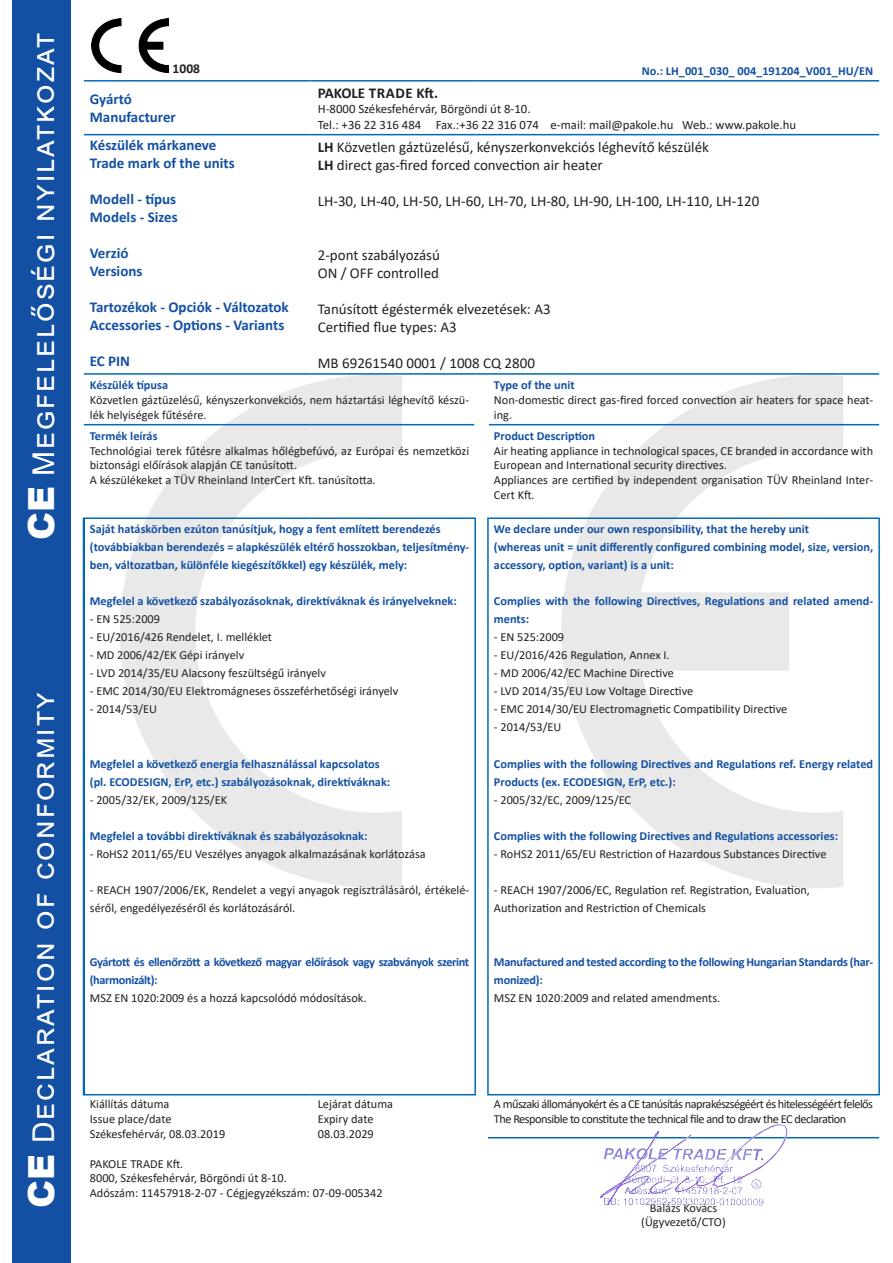
<style>
.page{position:relative;width:893px;height:1263px;background:#fff}
.page>*{position:absolute;margin:0;border:0;box-sizing:border-box;transform-origin:0 0}
.t1{font:30px "Arial";letter-spacing:.07em;color:#fff}
.t2{font:15px "Calibri";color:#231f20}
.t3{font:700 15px "Calibri";color:#1350a3}
.t4{font:700 15px "Calibri";color:#231f20}
.t5{font:700 13.5px "Calibri";color:#231f20}
.t6{font:12.75px "Calibri";color:#231f20}
.t7{font:12.3px/14.7px "Calibri";color:#231f20}
.t8{font:700 12.3px/18px "Calibri";color:#1350a3}
.t9{font:12.3px "Calibri";letter-spacing:-.04em;color:#231f20}
.t10{font:700 12.3px/18px "Calibri";letter-spacing:-.03em;color:#1350a3}
.t11{font:700 12.3px/18px "Calibri";letter-spacing:-.02em;color:#1350a3}
.s1{font-weight:900;font-size:36px}
.s2{font-weight:700}
</style>
<div class="page">
<svg style="left:120px;top:375px;width:282px;height:513px"></svg>
<svg style="left:561px;top:375px;width:282px;height:513px"></svg>
<div style="left:13px;top:0;width:58px;height:1263px;background:#1350a3"></div>
<hr style="left:83px;top:519px;width:2px;height:575px;background:#016ab6">
<hr style="left:84px;top:80px;width:228px;height:2px;background:#016ab6">
<hr style="left:312px;top:80px;width:163px;height:2px;background:#016ab6">
<svg style="left:475px;top:80px;width:13px;height:2px"></svg>
<hr style="left:488px;top:80px;width:391px;height:2px;background:#016ab6">
<hr style="left:84px;top:134px;width:228px;height:1px;background:#016ab6">
<hr style="left:312px;top:134px;width:163px;height:1px;background:#016ab6">
<svg style="left:475px;top:134px;width:13px;height:1px"></svg>
<hr style="left:488px;top:134px;width:391px;height:1px;background:#016ab6">
<hr style="left:84px;top:373px;width:228px;height:2px;background:#016ab6">
<hr style="left:312px;top:373px;width:163px;height:2px;background:#016ab6">
<svg style="left:475px;top:373px;width:13px;height:2px"></svg>
<hr style="left:488px;top:373px;width:391px;height:2px;background:#016ab6">
<hr style="left:84px;top:424px;width:228px;height:1px;background:#016ab6">
<hr style="left:312px;top:424px;width:162px;height:1px;background:#016ab6">
<hr style="left:489px;top:424px;width:390px;height:1px;background:#016ab6">
<hr style="left:83px;top:517px;width:229px;height:2px;background:#016ab6">
<hr style="left:312px;top:517px;width:164px;height:2px;background:#016ab6">
<hr style="left:474px;top:519px;width:2px;height:575px;background:#016ab6">
<hr style="left:83px;top:1094px;width:229px;height:1px;background:#016ab6">
<hr style="left:312px;top:1094px;width:164px;height:1px;background:#016ab6">
<hr style="left:487px;top:517px;width:393px;height:2px;background:#016ab6">
<hr style="left:487px;top:519px;width:2px;height:575px;background:#016ab6">
<hr style="left:878px;top:519px;width:2px;height:575px;background:#016ab6">
<hr style="left:487px;top:1094px;width:393px;height:1px;background:#016ab6">
<hr style="left:488px;top:1137px;width:391px;height:1px;background:#016ab6">
<img style="left:92px;top:18px;width:76px;height:55px">
<img style="left:581px;top:1124px;width:211px;height:82px">
<p class="t1" style="left:23px;top:540px;width:509px;rotate:-90deg"><span class="s1">CE</span> Megfelelőségi nyilatkozat</p>
<p class="t1" style="left:23px;top:1208px;width:517px;rotate:-90deg"><span class="s1">CE</span> Declaration of conformity</p>
<p class="t5" style="left:173px;top:59px;width:29px">1008</p>
<p class="t3" style="left:90px;top:89px;width:44px">Gyártó</p>
<p class="t3" style="left:90px;top:107px;width:88px">Manufacturer</p>
<p class="t3" style="left:90px;top:135px;width:128px">Készülék márkaneve</p>
<p class="t3" style="left:90px;top:153px;width:146px">Trade mark of the units</p>
<p class="t3" style="left:90px;top:189px;width:88px">Modell - típus</p>
<p class="t3" style="left:90px;top:207px;width:89px">Models - Sizes</p>
<p class="t3" style="left:90px;top:243px;width:40px">Verzió</p>
<p class="t3" style="left:90px;top:261px;width:54px">Versions</p>
<p class="t3" style="left:90px;top:297px;width:200px">Tartozékok - Opciók - Változatok</p>
<p class="t3" style="left:90px;top:315px;width:196px">Accessories - Options - Variants</p>
<p class="t3" style="left:90px;top:351px;width:42px">EC PIN</p>
<p class="t8" style="left:642px;top:62px;width:233px">No.: LH_001_030_ 004_191204_V001_HU/EN</p>
<p class="t4" style="left:318px;top:82px;width:122px">PAKOLE TRADE Kft.</p>
<p class="t6" style="left:318px;top:100px;width:214px">H-8000 Székesfehérvár, Börgöndi út 8-10.</p>
<p class="t6" style="left:318px;top:116px;width:480px">Tel.: +36 22 316 484 Fax.:+36 22 316 074 e-mail: mail@pakole.hu Web.: www.pakole.hu</p>
<p class="t2" style="left:318px;top:136px;width:393px"><span class="s2">LH</span> Közvetlen gáztüzelésű, kényszerkonvekciós léghevítő készülék</p>
<p class="t2" style="left:318px;top:154px;width:286px"><span class="s2">LH</span> direct gas-fired forced convection air heater</p>
<p class="t2" style="left:318px;top:190px;width:443px">LH-30, LH-40, LH-50, LH-60, LH-70, LH-80, LH-90, LH-100, LH-110, LH-120</p>
<p class="t2" style="left:318px;top:244px;width:124px">2-pont szabályozású</p>
<p class="t2" style="left:318px;top:262px;width:123px">ON / OFF controlled</p>
<p class="t2" style="left:318px;top:298px;width:234px">Tanúsított égéstermék elvezetések: A3</p>
<p class="t2" style="left:318px;top:316px;width:141px">Certified flue types: A3</p>
<p class="t2" style="left:318px;top:352px;width:219px">MB 69261540 0001 / 1008 CQ 2800</p>
<p class="t8" style="left:90px;top:376px;width:80px">Készülék típusa</p>
<p class="t7" style="left:90px;top:392px;width:381px">Közvetlen gáztüzelésű, kényszerkonvekciós, nem háztartási léghevítő készü&shy;lék helyiségek fűtésére.</p>
<p class="t8" style="left:90px;top:427px;width:69px">Termék leírás</p>
<p class="t7" style="left:90px;top:443px;width:381px">Technológiai terek fűtésre alkalmas hőlégbefúvó, az Európai és nemzetközi biztonsági előírások alapján CE tanúsított.</p>
<p class="t7" style="left:90px;top:472px;width:287px">A készülékeket a TÜV Rheinland InterCert Kft. tanúsította.</p>
<p class="t8" style="left:90px;top:520px;width:352px">Saját hatáskörben ezúton tanúsítjuk, hogy a fent említett berendezés</p>
<p class="t8" style="left:90px;top:538px;width:381px">(továbbiakban berendezés = alapkészülék eltérő hosszokban, teljesítmény&shy;ben, változatban, különféle kiegészítőkkel) egy készülék, mely:</p>
<p class="t8" style="left:90px;top:592px;width:369px">Megfelel a következő szabályozásoknak, direktíváknak és irányelveknek:</p>
<p class="t7" style="left:90px;top:612px;width:72px">- EN 525:2009</p>
<p class="t7" style="left:90px;top:630px;width:184px">- EU/2016/426 Rendelet, I. melléklet</p>
<p class="t7" style="left:90px;top:648px;width:156px">- MD 2006/42/EK Gépi irányelv</p>
<p class="t7" style="left:90px;top:666px;width:238px">- LVD 2014/35/EU Alacsony feszültségű irányelv</p>
<p class="t7" style="left:90px;top:684px;width:310px">- EMC 2014/30/EU Elektromágneses összeférhetőségi irányelv</p>
<p class="t7" style="left:90px;top:702px;width:69px">- 2014/53/EU</p>
<p class="t8" style="left:90px;top:754px;width:291px">Megfelel a következő energia felhasználással kapcsolatos</p>
<p class="t8" style="left:90px;top:772px;width:302px">(pl. ECODESIGN, ErP, etc.) szabályozásoknak, direktíváknak:</p>
<p class="t7" style="left:90px;top:792px;width:139px">- 2005/32/EK, 2009/125/EK</p>
<p class="t8" style="left:90px;top:826px;width:279px">Megfelel a további direktíváknak és szabályozásoknak:</p>
<p class="t7" style="left:90px;top:846px;width:337px">- RoHS2 2011/65/EU Veszélyes anyagok alkalmazásának korlátozása</p>
<p class="t7" style="left:90px;top:880px;width:381px;line-height:18px">- REACH 1907/2006/EK, Rendelet a vegyi anyagok regisztrálásáról, értékelé&shy;séről, engedélyezéséről és korlátozásáról.</p>
<p class="t10" style="left:90px;top:952px;width:381px">Gyártott és ellenőrzött a következő magyar előírások vagy szabványok szerint (harmonizált):</p>
<p class="t7" style="left:90px;top:990px;width:278px">MSZ EN 1020:2009 és a hozzá kapcsolódó módosítások.</p>
<p class="t8" style="left:494px;top:376px;width:82px">Type of the unit</p>
<p class="t7" style="left:494px;top:392px;width:381px">Non-domestic direct gas-fired forced convection air heaters for space heat&shy;ing.</p>
<p class="t8" style="left:494px;top:427px;width:103px">Product Description</p>
<p class="t7" style="left:494px;top:443px;width:381px">Air heating appliance in technological spaces, CE branded in accordance with<br>European and International security directives.</p>
<p class="t7" style="left:494px;top:472px;width:381px">Appliances are certified by independent organisation TÜV Rheinland Inter-<br>Cert Kft.</p>
<p class="t8" style="left:494px;top:520px;width:317px">We declare under our own responsibility, that the hereby unit</p>
<p class="t8" style="left:494px;top:538px;width:381px">(whereas unit = unit differently configured combining model, size, version, accessory, option, variant) is a unit:</p>
<p class="t8" style="left:494px;top:592px;width:381px">Complies with the following Directives, Regulations and related amend&shy;ments:</p>
<p class="t7" style="left:494px;top:630px;width:72px">- EN 525:2009</p>
<p class="t7" style="left:494px;top:648px;width:177px">- EU/2016/426 Regulation, Annex I.</p>
<p class="t7" style="left:494px;top:666px;width:182px">- MD 2006/42/EC Machine Directive</p>
<p class="t7" style="left:494px;top:684px;width:201px">- LVD 2014/35/EU Low Voltage Directive</p>
<p class="t7" style="left:494px;top:702px;width:295px">- EMC 2014/30/EU Electromagnetic Compatibility Directive</p>
<p class="t7" style="left:494px;top:720px;width:69px">- 2014/53/EU</p>
<p class="t8" style="left:494px;top:754px;width:381px">Complies with the following Directives and Regulations ref. Energy related<br>Products (ex. ECODESIGN, ErP, etc.):</p>
<p class="t7" style="left:494px;top:792px;width:139px">- 2005/32/EC, 2009/125/EC</p>
<p class="t8" style="left:494px;top:826px;width:346px">Complies with the following Directives and Regulations accessories:</p>
<p class="t7" style="left:494px;top:846px;width:334px">- RoHS2 2011/65/EU Restriction of Hazardous Substances Directive</p>
<p class="t7" style="left:494px;top:882px;width:318px">- REACH 1907/2006/EC, Regulation ref. Registration, Evaluation,</p>
<p class="t7" style="left:494px;top:900px;width:214px">Authorization and Restriction of Chemicals</p>
<p class="t11" style="left:494px;top:952px;width:381px">Manufactured and tested according to the following Hungarian Standards (har&shy;monized):</p>
<p class="t7" style="left:494px;top:990px;width:228px">MSZ EN 1020:2009 and related amendments.</p>
<p class="t7" style="left:90px;top:1096px;width:81px">Kiállítás dátuma</p>
<p class="t7" style="left:90px;top:1111px;width:83px">Issue place/date</p>
<p class="t7" style="left:90px;top:1126px;width:137px">Székesfehérvár, 08.03.2019</p>
<p class="t7" style="left:318px;top:1096px;width:77px">Lejárat dátuma</p>
<p class="t7" style="left:318px;top:1111px;width:57px">Expiry date</p>
<p class="t7" style="left:318px;top:1126px;width:58px">08.03.2029</p>
<p class="t7" style="left:90px;top:1156px;width:95px">PAKOLE TRADE Kft.</p>
<p class="t7" style="left:90px;top:1171px;width:198px">8000, Székesfehérvár, Börgöndi út 8-10.</p>
<p class="t7" style="left:90px;top:1185px;width:294px">Adószám: 11457918-2-07 - Cégjegyzékszám: 07-09-005342</p>
<p class="t9" style="left:494px;top:1095px;width:381px">A műszaki állományokért és a CE tanúsítás naprakészségéért és hitelességéért felelős</p>
<p class="t9" style="left:494px;top:1110px;width:354px">The Responsible to constitute the technical file and to draw the EC declaration</p>
<p class="t7" style="left:650px;top:1200px;width:69px">Balázs Kovács</p>
<p class="t7" style="left:641px;top:1215px;width:86px">(Ügyvezető/CTO)</p>
</div>
